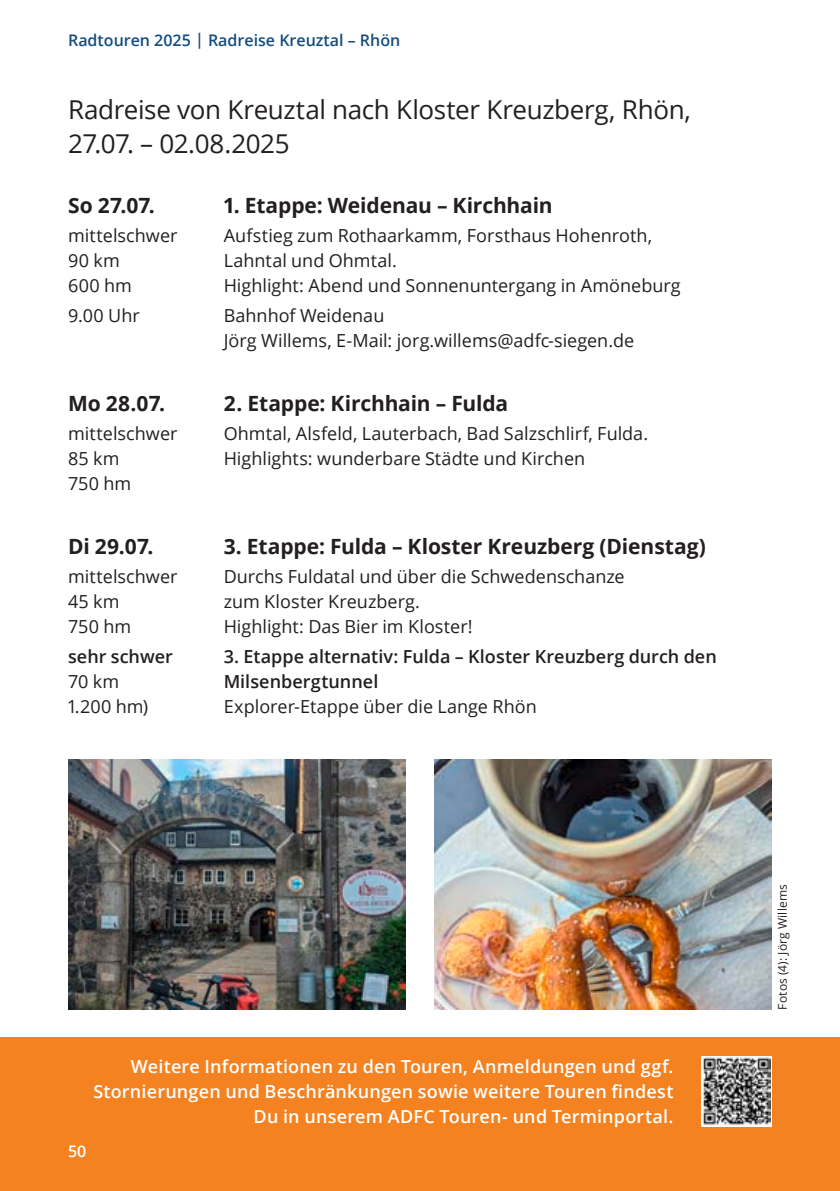
<style>
.page{position:relative;width:840px;height:1191px;background:#fff}
.page>*{position:absolute;margin:0;border:0;box-sizing:border-box;transform-origin:0 0}
.t1{font:26px/34px "Open Sans";letter-spacing:-.015em;color:#231f20}
.t2{font:700 21px "Open Sans";letter-spacing:-.005em;color:#231f20}
.t3{font:18px/25px "Open Sans";color:#231f20}
.t4{font:600 18px/25px "Open Sans";letter-spacing:.01em;color:#fff;text-align:right}
.t5{font:600 18px/25px "Open Sans";color:#231f20}
.t6{font:600 16px "Open Sans";color:#134d7e}
.t7{font:600 16px "Open Sans";color:#fff}
.t8{font:12px "Open Sans";letter-spacing:.015em;color:#231f20}
</style>
<div class="page">
<div style="left:0;top:1037px;width:839px;height:154px;background:#f58220"></div>
<img style="left:68px;top:760px;width:337px;height:249px">
<img style="left:434px;top:760px;width:337px;height:249px">
<div style="left:700px;top:1055px;width:71px;height:71px;background:#fff"></div>
<svg style="left:703px;top:1057px;width:67px;height:68px"></svg>
<img style="left:703px;top:1057px;width:66px;height:67px">
<p class="t6" style="left:68px;top:29px;width:333px">Radtouren 2025 | Radreise Kreuztal – Rhön</p>
<h1 class="t1" style="left:68px;top:92px;width:624px">Radreise von Kreuztal nach Kloster Kreuzberg, Rhön,<br>27.07. – 02.08.2025</h1>
<p class="t2" style="left:68px;top:190px;width:88px">So 27.07.</p>
<p class="t2" style="left:223px;top:190px;width:330px">1. Etappe: Weidenau – Kirchhain</p>
<p class="t3" style="left:68px;top:223px;width:111px">mittelschwer<br>90 km<br>600 hm</p>
<p class="t3" style="left:223px;top:223px;width:458px">Aufstieg zum Rothaarkamm, Forsthaus Hohenroth,<br>Lahntal und Ohmtal.<br>Highlight: Abend und Sonnenuntergang in Amöneburg</p>
<p class="t3" style="left:68px;top:303px;width:73px">9.00 Uhr</p>
<p class="t3" style="left:223px;top:303px;width:412px">Bahnhof Weidenau<br>Jörg Willems, E-Mail: jorg.willems@adfc-siegen.de</p>
<p class="t2" style="left:68px;top:388px;width:98px">Mo 28.07.</p>
<p class="t2" style="left:223px;top:388px;width:286px">2. Etappe: Kirchhain – Fulda</p>
<p class="t3" style="left:68px;top:421px;width:111px">mittelschwer<br>85 km<br>750 hm</p>
<p class="t3" style="left:223px;top:421px;width:425px">Ohmtal, Alsfeld, Lauterbach, Bad Salzschlirf, Fulda.<br>Highlights: wunderbare Städte und Kirchen</p>
<p class="t2" style="left:68px;top:531px;width:87px">Di 29.07.</p>
<p class="t2" style="left:223px;top:531px;width:483px">3. Etappe: Fulda – Kloster Kreuzberg (Dienstag)</p>
<p class="t3" style="left:68px;top:564px;width:111px">mittelschwer<br>45 km<br>750 hm</p>
<p class="t3" style="left:223px;top:564px;width:402px">Durchs Fuldatal und über die Schwedenschanze zum Kloster Kreuzberg.<br>Highlight: Das Bier im Kloster!</p>
<p class="t5" style="left:68px;top:644px;width:106px">sehr schwer</p>
<p class="t3" style="left:68px;top:668px;width:82px">70 km<br>1.200 hm)</p>
<p class="t5" style="left:223px;top:644px;width:494px">3. Etappe alternativ: Fulda – Kloster Kreuzberg durch den<br>Milsenbergtunnel</p>
<p class="t3" style="left:223px;top:693px;width:314px">Explorer-Etappe über die Lange Rhön</p>
<p class="t7" style="left:68px;top:1140px;width:20px">50</p>
<p class="t4" style="left:93px;top:1053px;width:581px">Weitere Informationen zu den Touren, Anmeldungen und ggf.<br>Stornierungen und Beschränkungen sowie weitere Touren findest<br>Du in unserem ADFC Touren- und Terminportal.</p>
<p class="t8" style="left:773px;top:1009px;width:127px;rotate:-90deg">Fotos (4): Jörg Willems</p>
</div>
